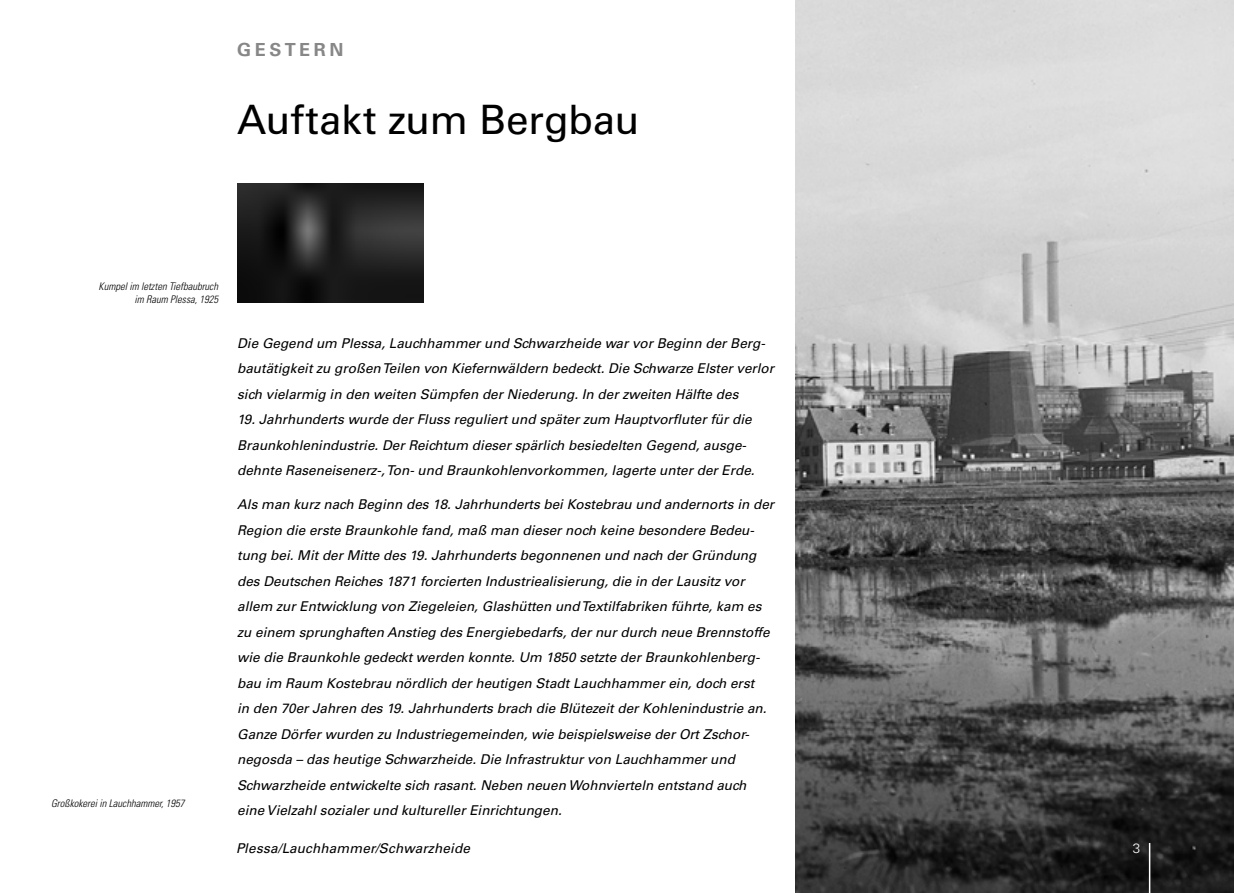
<style>
.page{position:relative;width:1234px;height:893px;background:#fff}
.page>*{position:absolute;margin:0;border:0;box-sizing:border-box;transform-origin:0 0}
.t1{font:40.5px "Univers LT Std";letter-spacing:-.005em;color:#000}
.t2{font:700 18px "Univers LT Std";letter-spacing:.2em;color:#878787}
.t3{font:italic 13.5px/25.5px "Univers LT Std";color:#000}
.t4{font:300 13.5px "Univers LT Std";color:#fff}
.t5{font:italic 300 condensed 10.5px/12.6px "Univers LT Std";color:#000;text-align:right}
</style>
<div class="page">
<img style="left:795px;top:0;width:438px;height:893px">
<img style="left:237px;top:183px;width:186px;height:120px">
<hr style="left:1148px;top:843px;width:2px;height:50px;background:#fff">
<h2 class="t2" style="left:237px;top:39px;width:108px">GESTERN</h2>
<h1 class="t1" style="left:237px;top:96px;width:404px">Auftakt zum Bergbau</h1>
<p class="t5" style="left:98px;top:280px;width:121px">Kumpel im letzten Tiefbaubruch im Raum Plessa, 1925</p>
<p class="t5" style="left:51px;top:797px;width:135px">Großkokerei in Lauchhammer, 1957</p>
<p class="t3" style="left:237px;top:330px;width:538px">Die Gegend um Plessa, Lauchhammer und Schwarzheide war vor Beginn der Berg&shy;bautätigkeit zu großen Teilen von Kiefernwäldern bedeckt. Die Schwarze Elster verlor sich vielarmig in den weiten Sümpfen der Niederung. In der zweiten Hälfte des</p>
<p class="t3" style="left:237px;top:407px;width:519px">19. Jahrhunderts wurde der Fluss reguliert und später zum Hauptvorfluter für die<br>Braunkohlenindustrie. Der Reichtum dieser spärlich besiedelten Gegend, ausge&shy;dehnte Raseneisenerz-, Ton- und Braunkohlenvorkommen, lagerte unter der Erde.</p>
<p class="t3" style="left:237px;top:492px;width:538px">Als man kurz nach Beginn des 18. Jahrhunderts bei Kostebrau und andernorts in der Region die erste Braunkohle fand, maß man dieser noch keine besondere Bedeu&shy;tung bei. Mit der Mitte des 19. Jahrhunderts begonnenen und nach der Gründung des Deutschen Reiches 1871 forcierten Industriealisierung, die in der Lausitz vor allem zur Entwicklung von Ziegeleien, Glashütten und Textilfabriken führte, kam es zu einem sprunghaften Anstieg des Energiebedarfs, der nur durch neue Brennstoffe wie die Braunkohle gedeckt werden konnte. Um 1850 setzte der Braunkohlenberg&shy;bau im Raum Kostebrau nördlich der heutigen Stadt Lauchhammer ein, doch erst<br>in den 70er Jahren des 19. Jahrhunderts brach die Blütezeit der Kohlenindustrie an.<br>Ganze Dörfer wurden zu Industriegemeinden, wie beispielsweise der Ort Zschor&shy;negosda – das heutige Schwarzheide. Die Infrastruktur von Lauchhammer und Schwarzheide entwickelte sich rasant. Neben neuen Wohnvierteln entstand auch eine Vielzahl sozialer und kultureller Einrichtungen.</p>
<p class="t3" style="left:236px;top:835px;width:235px">Plessa/Lauchhammer/Schwarzheide</p>
<p class="t4" style="left:1132px;top:840px;width:9px">3</p>
</div>
